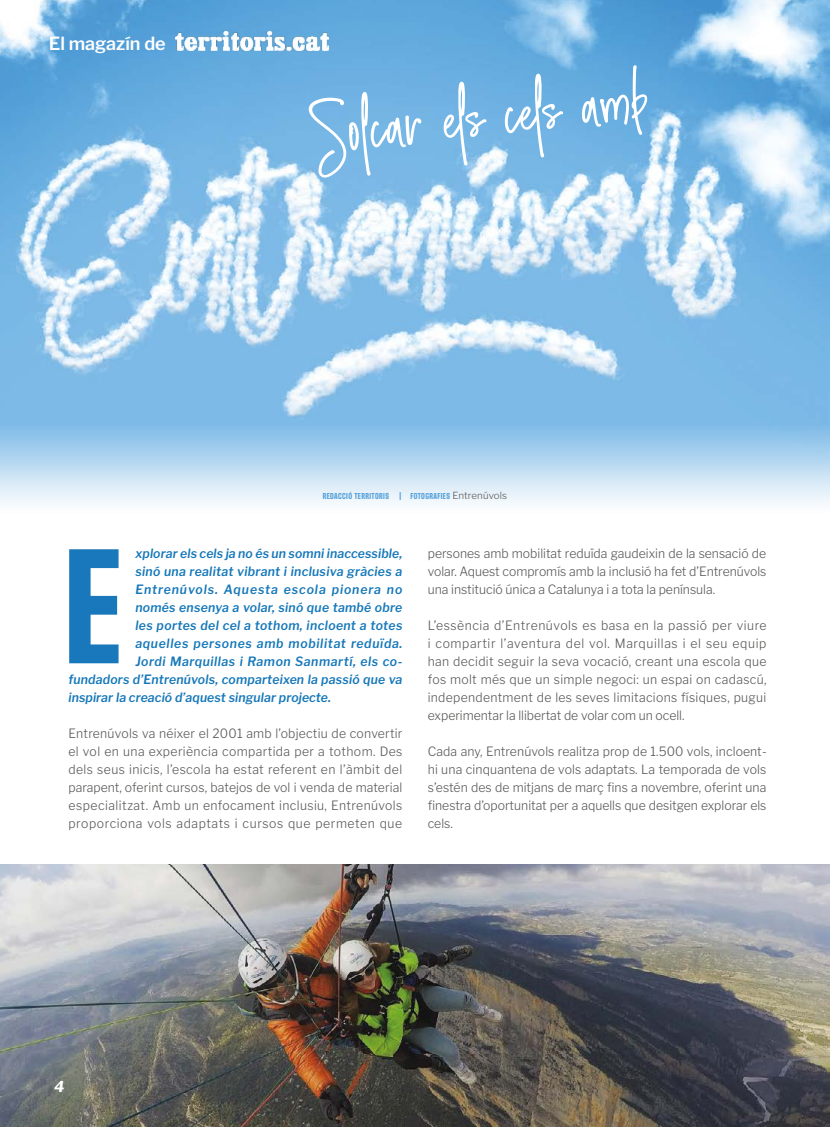
<style>
.page{position:relative;width:830px;height:1127px;background:#fff}
.page>*{position:absolute;margin:0;border:0;box-sizing:border-box;transform-origin:0 0}
.t1{font:900 142.5px "Big Shoulders Display";color:#1977bc}
.t2{font:69px "Smooth Stone";color:#fff}
.t3{font:600 18px "Libre Franklin";color:#fff}
.t4{font:italic 700 15px "Libre Franklin";color:#fff}
.t5{font:300 12.75px/18px "Libre Franklin";color:#575756;text-align:justify;scale:.96 1}
.t6{font:italic 600 12.75px "Libre Franklin";letter-spacing:.02em;color:#1678ba;scale:.96 1}
.t7{font:italic 600 12.75px "Libre Franklin";letter-spacing:.055em;color:#1678ba;scale:.96 1}
.t8{font:italic 600 12.75px "Libre Franklin";letter-spacing:.045em;color:#1678ba;scale:.96 1}
.t9{font:italic 600 12.75px "Libre Franklin";letter-spacing:.075em;color:#1678ba;scale:.96 1}
.t10{font:900 7.5px "Big Shoulders Display";letter-spacing:.05em;color:#55a1d9}
.s1{font-family:"Libre Franklin";font-weight:300;font-size:9.75px;color:#575756}
</style>
<div class="page">
<img style="left:0;top:0;width:829px;height:410px">
<svg style="left:0;top:410px;width:829px;height:94px;background:#b0d5f0"></svg>
<img style="left:0;top:864px;width:829px;height:263px">
<hr style="left:829px;top:864px;width:1px;height:263px;background:#1778bc">
<img style="left:175px;top:31px;width:153px;height:19px">
<h3 class="t3" style="left:49px;top:30px;width:118px">El magazín de</h3>
<h2 class="t2" style="left:307px;top:86px;width:339px;rotate:-6deg">Solcar els cels amb</h2>
<p class="t10" style="left:322px;top:491px;width:68px">REDACCIÓ TERRITORIS</p>
<p class="t10" style="left:399px;top:491px;width:109px">| FOTOGRAFIES <span class="s1">Entrenúvols</span></p>
<h1 class="t1" style="left:63px;top:512px;width:60px">E</h1>
<p class="t6" style="left:135px;top:544px;width:279px">xplorar els cels ja no és un somni inaccessible,</p>
<p class="t6" style="left:135px;top:562px;width:279px">sinó una realitat vibrant i inclusiva gràcies a</p>
<p class="t9" style="left:135px;top:580px;width:279px">Entrenúvols. Aquesta escola pionera no</p>
<p class="t6" style="left:135px;top:598px;width:279px">només ensenya a volar, sinó que també obre</p>
<p class="t6" style="left:135px;top:616px;width:279px">les portes del cel a tothom, incloent a totes</p>
<p class="t7" style="left:135px;top:634px;width:279px">aquelles persones amb mobilitat reduïda.</p>
<p class="t8" style="left:135px;top:652px;width:279px">Jordi Marquillas i Ramon Sanmartí, els co-</p>
<p class="t6" style="left:68px;top:670px;width:349px">fundadors d’Entrenúvols, comparteixen la passió que va</p>
<p class="t6" style="left:68px;top:688px;width:275px">inspirar la creació d’aquest singular projecte.</p>
<p class="t5" style="left:68px;top:723px;width:349px">Entrenúvols va néixer el 2001 amb l’objectiu de convertir el vol en una experiència compartida per a tothom. Des dels seus inicis, l’escola ha estat referent en l’àmbit del parapent, oferint cursos, batejos de vol i venda de material especialitzat. Amb un enfocament inclusiu, Entrenúvols proporciona vols adaptats i cursos que permeten que</p>
<p class="t5" style="left:427px;top:543px;width:354px">persones amb mobilitat reduïda gaudeixin de la sensació de volar. Aquest compromís amb la inclusió ha fet d’Entrenúvols una institució única a Catalunya i a tota la península.</p>
<p class="t5" style="left:427px;top:615px;width:354px">L’essència d’Entrenúvols es basa en la passió per viure i compartir l’aventura del vol. Marquillas i el seu equip han decidit seguir la seva vocació, creant una escola que fos molt més que un simple negoci: un espai on cadascú, independentment de les seves limitacions físiques, pugui experimentar la llibertat de volar com un ocell.</p>
<p class="t5" style="left:427px;top:741px;width:354px">Cada any, Entrenúvols realitza prop de 1.500 vols, incloent&shy;hi una cinquantena de vols adaptats. La temporada de vols s’estén des de mitjans de març fins a novembre, oferint una finestra d’oportunitat per a aquells que desitgen explorar els cels.</p>
<p class="t4" style="left:54px;top:1075px;width:12px">4</p>
</div>
